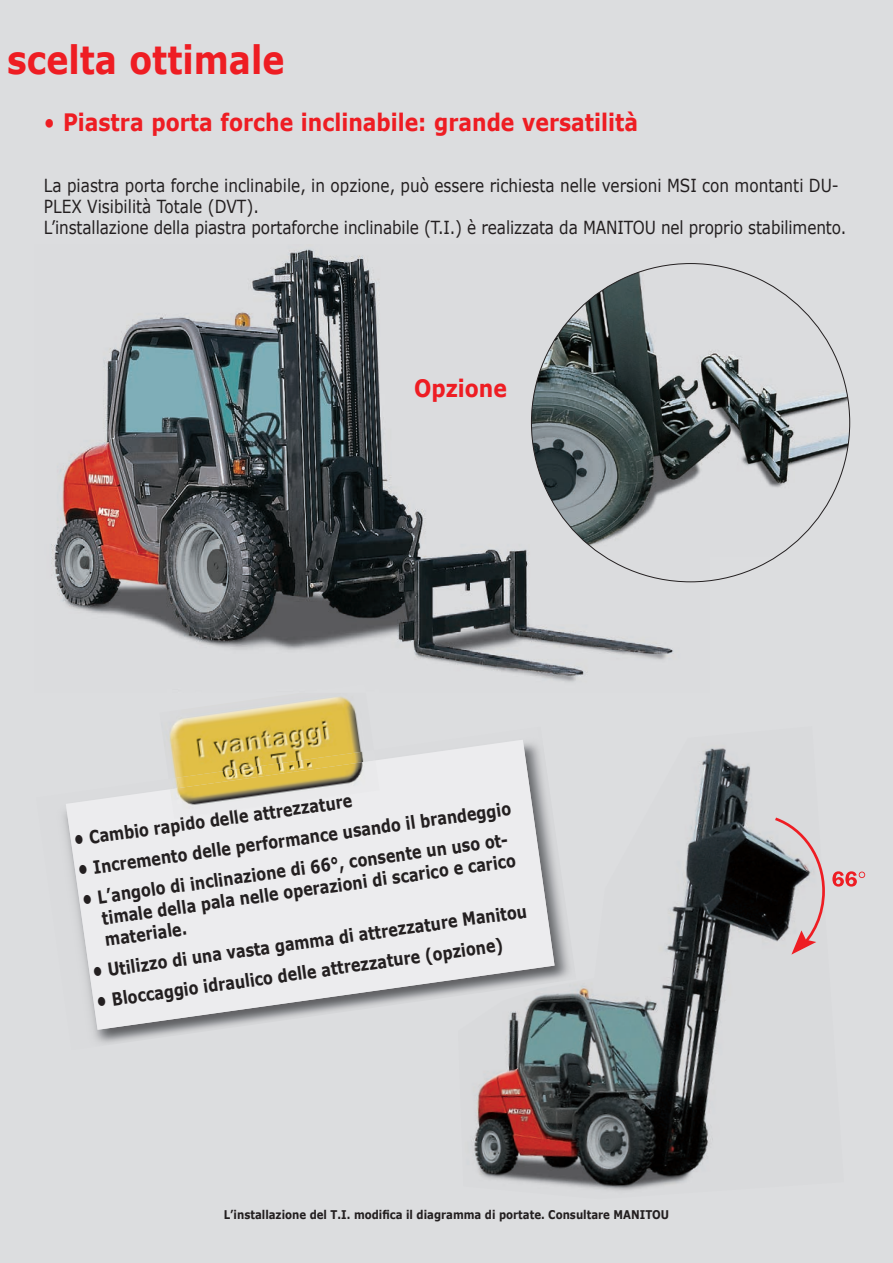
<style>
.page{position:relative;width:893px;height:1263px;background:#dcdddf}
.page>*{position:absolute;margin:0;border:0;box-sizing:border-box;transform-origin:0 0}
.t1{font:700 39px "Verdana";color:#ee1d23;scale:.85 1}
.t2{font:700 24px "Verdana";color:#ee1d23;scale:.85 1}
.t3{font:700 18px/21.6px "Verdana";color:#231f20;scale:.8 1}
.t4{font:18px/21px "Verdana";color:#231f20;scale:.85 1}
.t5{font:700 12px "Verdana";color:#231f20;scale:.85 1}
.s1{font-weight:400}
</style>
<div class="page">
<img style="left:51px;top:249px;width:658px;height:433px">
<img style="left:63px;top:811px;width:135px;height:232px">
<svg style="left:66px;top:749px;width:392px;height:281px;fill:#ececee"></svg>
<img style="left:159px;top:696px;width:215px;height:83px">
<img style="left:169px;top:750px;width:206px;height:39px">
<img style="left:170px;top:760px;width:210px;height:58px">
<img style="left:174px;top:793px;width:177px;height:26px">
<img style="left:458px;top:740px;width:383px;height:451px">
<svg style="left:772px;top:815px;width:54px;height:139px"></svg>
<svg style="left:832px;top:871px;width:33px;height:15px"></svg>
<img style="left:531px;top:264px;width:319px;height:292px">
<h1 class="t1" style="left:7px;top:34px;width:327px">scelta ottimale</h1>
<h2 class="t2" style="left:44px;top:107px;width:700px"><span class="s1">•</span> Piastra porta forche inclinabile: grande versatilità</h2>
<p class="t4" style="left:44px;top:175px;width:945px">La piastra porta forche inclinabile, in opzione, può essere richiesta nelle versioni MSI con montanti DU-<br>PLEX Visibilità Totale (DVT).<br>L’installazione della piastra portaforche inclinabile (T.I.) è realizzata da MANITOU nel proprio stabilimento.</p>
<h2 class="t2" style="left:414px;top:372px;width:111px">Opzione</h2>
<p class="t3" style="left:72px;top:829px;width:353px;rotate:-8deg">• Cambio rapido delle attrezzature</p>
<p class="t3" style="left:77px;top:859px;width:548px;rotate:-8deg">• Incremento delle performance usando il brandeggio</p>
<p class="t3" style="left:98px;top:886px;width:527px;text-indent:-17px;rotate:-8deg">• L’angolo di inclinazione di 66°, consente un uso ot&shy;timale della pala nelle operazioni di scarico e carico materiale.</p>
<p class="t3" style="left:91px;top:961px;width:550px;rotate:-8deg">• Utilizzo di una vasta gamma di attrezzature Manitou</p>
<p class="t3" style="left:95px;top:991px;width:514px;rotate:-8deg">• Bloccaggio idraulico delle attrezzature (opzione)</p>
<p class="t5" style="left:224px;top:1207px;width:526px">L’installazione del T.I. modifica il diagramma di portate. Consultare MANITOU</p>
</div>
